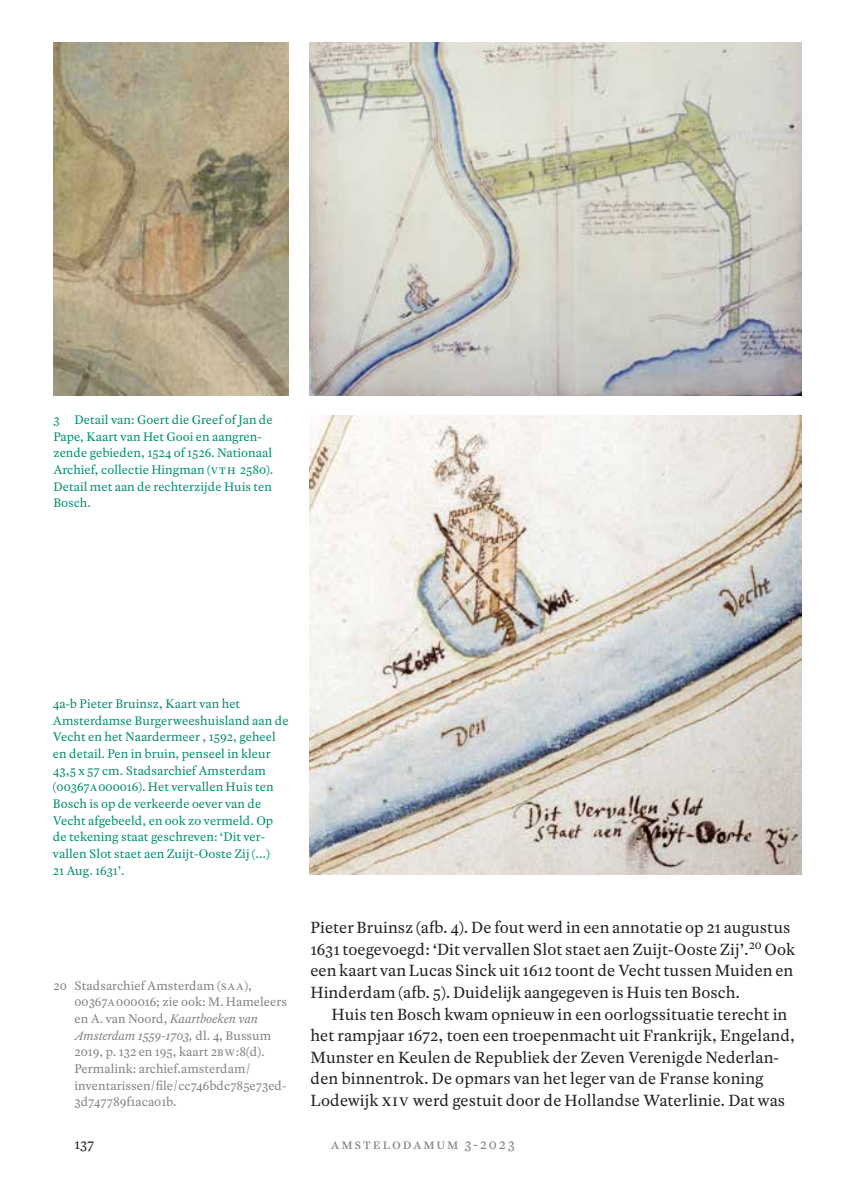
<style>
.page{position:relative;width:844px;height:1191px;background:#fff}
.page>*{position:absolute;margin:0;border:0;box-sizing:border-box;transform-origin:0 0}
.Standaard{font:17.15px/21.5px "Rosart";color:#231f20}
.t1{font:14.88px "Rosart";letter-spacing:.125em;color:#808285}
.t2{font:14.88px "Rosart";color:#231f20}
.t3{font:13.12px/16.6px "Rosart";color:#008f71}
.t4{font:13.12px/16.6px "Rosart";color:#808285}
.s1{font-style:italic}
</style>
<div class="page">
<img style="left:53px;top:42px;width:236px;height:353px">
<img style="left:310px;top:415px;width:491px;height:459px">
<img style="left:310px;top:42px;width:491px;height:353px">
<p class="t3" style="left:53px;top:411px;width:221px">3 Detail van: Goert die Greef of Jan de Pape, Kaart van Het Gooi en aangren&shy;zende gebieden, 1524 of 1526. Nationaal Archief, collectie Hingman (vth 2580).<br>Detail met aan de rechterzijde Huis ten Bosch.</p>
<p class="t3" style="left:53px;top:695px;width:237px">4a-b Pieter Bruinsz, Kaart van het Amsterdamse Burgerweeshuisland aan de Vecht en het Naardermeer , 1592, geheel en detail. Pen in bruin, penseel in kleur 43,5 x 57 cm. Stadsarchief Amsterdam (00367a000016). Het vervallen Huis ten Bosch is op de verkeerde oever van de Vecht afgebeeld, en ook zo vermeld. Op de tekening staat geschreven: ‘Dit ver&shy;vallen Slot staet aen Zuijt-Ooste Zij (…)<br>21 Aug. 1631’.</p>
<p class="t4" style="left:74px;top:976px;width:214px;text-indent:-21px">20 Stadsarchief Amsterdam (saa), 00367a000016; zie ook: M. Hameleers en A. van Noord, <span class="s1">Kaartboeken van Amsterdam 1559-1703,</span> dl. 4, Bussum 2019, p. 132 en 195, kaart 2bw:8(d).<br>Permalink: archief.amsterdam/ inventarissen/file/cc746bdc785e73ed-3d747789f1aca01b.</p>
<p class="Standaard" style="left:310px;top:916px;width:486px">Pieter Bruinsz (afb. 4). De fout werd in een annotatie op 21 augustus 1631 toegevoegd: ‘Dit vervallen Slot staet aen Zuijt-Ooste Zij’.<sup>20</sup> Ook een kaart van Lucas Sinck uit 1612 toont de Vecht tussen Muiden en Hinderdam (afb. 5). Duidelijk aangegeven is Huis ten Bosch.</p>
<p class="Standaard" style="left:310px;top:1002px;width:486px;text-indent:21px">Huis ten Bosch kwam opnieuw in een oorlogssituatie terecht in het rampjaar 1672, toen een troepenmacht uit Frankrijk, Engeland, Munster en Keulen de Republiek der Zeven Verenigde Nederlan&shy;den binnentrok. De opmars van het leger van de Franse koning Lodewijk xiv werd gestuit door de Hollandse Waterlinie. Dat was</p>
<p class="t2" style="left:74px;top:1133px;width:21px">137</p>
<p class="t1" style="left:331px;top:1133px;width:185px">amstelodamum 3-2023</p>
</div>
